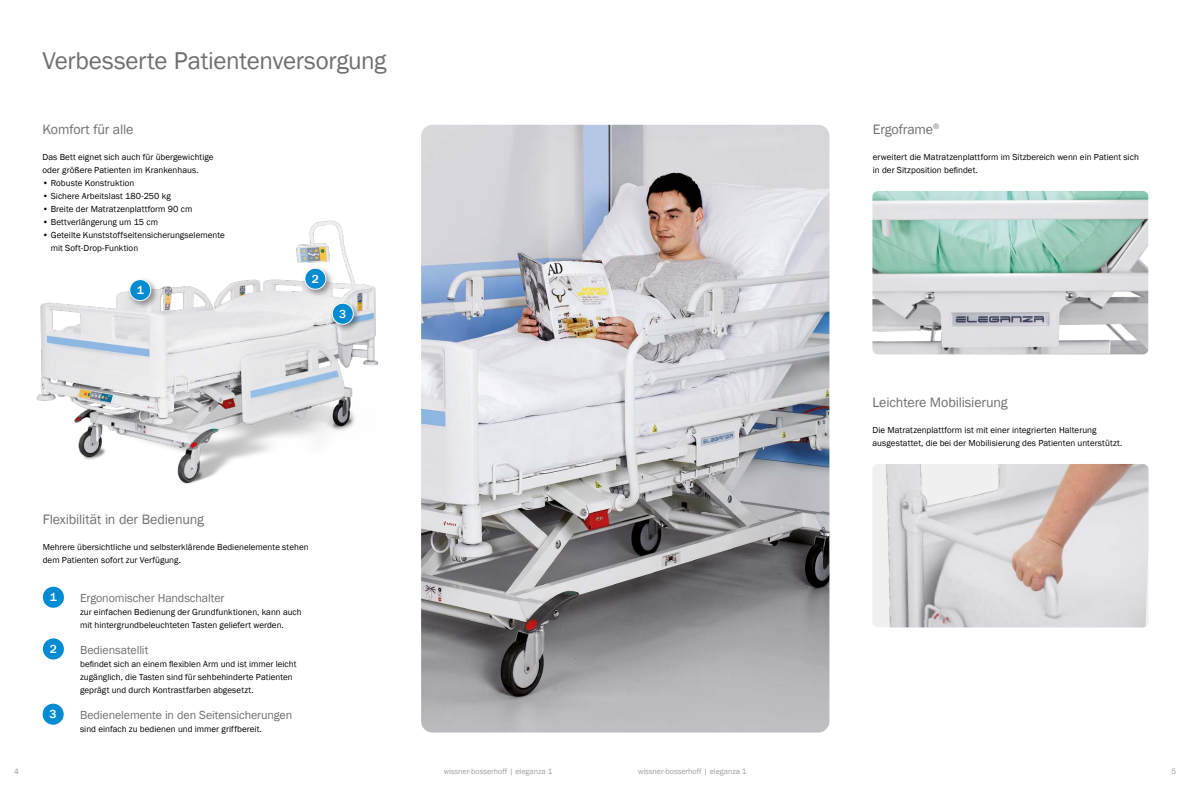
<style>
.page{position:relative;width:1191px;height:794px;background:#fff}
.page>*{position:absolute;margin:0;border:0;box-sizing:border-box;transform-origin:0 0}
.t1{font:25px "Franklin Gothic";letter-spacing:-.015em;color:#6f6f6e}
.t2{font:14px "Franklin Gothic";letter-spacing:-.01em;color:#6f6f6e}
.t3{font:12px "Franklin Gothic";letter-spacing:-.01em;color:#6f6f6e}
.t4{font:500 12px "Franklin Gothic";color:#fff}
.t5{font:9px/13px "Franklin Gothic";letter-spacing:.005em;color:#000}
.t6{font:8px "Franklin Gothic";color:#9c9d9d}
</style>
<div class="page">
<img style="left:421px;top:125px;width:408px;height:607px">
<img style="left:36px;top:220px;width:343px;height:264px">
<div style="left:127px;top:277px;width:32px;height:32px;background:#000;opacity:.4"></div>
<div style="left:130px;top:279px;width:21px;height:22px;background:#008bd2;border-radius:50%"></div>
<div style="left:129px;top:279px;width:22px;height:22px;border:1px solid #fff;border-radius:50%"></div>
<div style="left:302px;top:265px;width:32px;height:33px;background:#000;opacity:.4"></div>
<div style="left:305px;top:268px;width:21px;height:21px;background:#008bd2;border-radius:50%"></div>
<div style="left:304px;top:268px;width:22px;height:22px;border:1px solid #fff;border-radius:50%"></div>
<div style="left:329px;top:300px;width:33px;height:33px;background:#000;opacity:.4"></div>
<div style="left:332px;top:303px;width:21px;height:21px;background:#008bd2;border-radius:50%"></div>
<div style="left:332px;top:303px;width:22px;height:22px;border:1px solid #fff;border-radius:50%"></div>
<img style="left:873px;top:464px;width:275px;height:163px">
<img style="left:872px;top:191px;width:276px;height:163px">
<div style="left:43px;top:586px;width:21px;height:22px;background:#008bd2;border-radius:50%"></div>
<div style="left:43px;top:638px;width:21px;height:21px;background:#008bd2;border-radius:50%"></div>
<div style="left:43px;top:703px;width:21px;height:21px;background:#008bd2;border-radius:50%"></div>
<h1 class="t1" style="left:43px;top:45px;width:345px">Verbesserte Patientenversorgung</h1>
<h2 class="t2" style="left:43px;top:120px;width:92px">Komfort für alle</h2>
<p class="t5" style="left:43px;top:150px;width:173px">Das Bett eignet sich auch für übergewichtige oder größere Patienten im Krankenhaus.</p>
<p class="t5" style="left:43px;top:176px;width:93px">• Robuste Konstruktion</p>
<p class="t5" style="left:43px;top:189px;width:130px">• Sichere Arbeitslast 180-250 kg</p>
<p class="t5" style="left:43px;top:202px;width:151px">• Breite der Matratzenplattform 90 cm</p>
<p class="t5" style="left:43px;top:215px;width:117px">• Bettverlängerung um 15 cm</p>
<p class="t5" style="left:51px;top:228px;width:176px;text-indent:-8px">• Geteilte Kunststoffseitensicherungselemente mit Soft-Drop-Funktion</p>
<h3 class="t4" style="left:137px;top:283px;width:9px">1</h3>
<h3 class="t4" style="left:312px;top:271px;width:9px">2</h3>
<h3 class="t4" style="left:339px;top:306px;width:9px">3</h3>
<h2 class="t2" style="left:43px;top:510px;width:163px">Flexibilität in der Bedienung</h2>
<p class="t5" style="left:43px;top:540px;width:267px">Mehrere übersichtliche und selbsterklärende Bedienelemente stehen dem Patienten sofort zur Verfügung.</p>
<h3 class="t4" style="left:50px;top:590px;width:9px">1</h3>
<h3 class="t4" style="left:50px;top:642px;width:9px">2</h3>
<h3 class="t4" style="left:50px;top:707px;width:9px">3</h3>
<h3 class="t3" style="left:80px;top:590px;width:146px">Ergonomischer Handschalter</h3>
<p class="t5" style="left:80px;top:605px;width:223px">zur einfachen Bedienung der Grundfunktionen, kann auch mit hintergrundbeleuchteten Tasten geliefert werden.</p>
<h3 class="t3" style="left:80px;top:642px;width:70px">Bediensatellit</h3>
<p class="t5" style="left:80px;top:657px;width:218px">befindet sich an einem flexiblen Arm und ist immer leicht zugänglich, die Tasten sind für sehbehinderte Patienten geprägt und durch Kontrastfarben abgesetzt.</p>
<h3 class="t3" style="left:80px;top:707px;width:214px">Bedienelemente in den Seitensicherungen</h3>
<p class="t5" style="left:80px;top:722px;width:183px">sind einfach zu bedienen und immer griffbereit.</p>
<h2 class="t2" style="left:873px;top:120px;width:68px">Ergoframe<sup>®</sup></h2>
<p class="t5" style="left:873px;top:150px;width:267px">erweitert die Matratzenplattform im Sitzbereich wenn ein Patient sich in der Sitzposition befindet.</p>
<h2 class="t2" style="left:872px;top:393px;width:137px">Leichtere Mobilisierung</h2>
<p class="t5" style="left:872px;top:423px;width:251px">Die Matratzenplattform ist mit einer integrierten Halterung ausgestattet, die bei der Mobilisierung des Patienten unterstützt.</p>
<p class="t6" style="left:14px;top:766px;width:6px">4</p>
<p class="t6" style="left:444px;top:766px;width:110px">wissner-bosserhoff | eleganza 1</p>
<p class="t6" style="left:638px;top:766px;width:110px">wissner-bosserhoff | eleganza 1</p>
<p class="t6" style="left:1171px;top:766px;width:6px">5</p>
</div>
